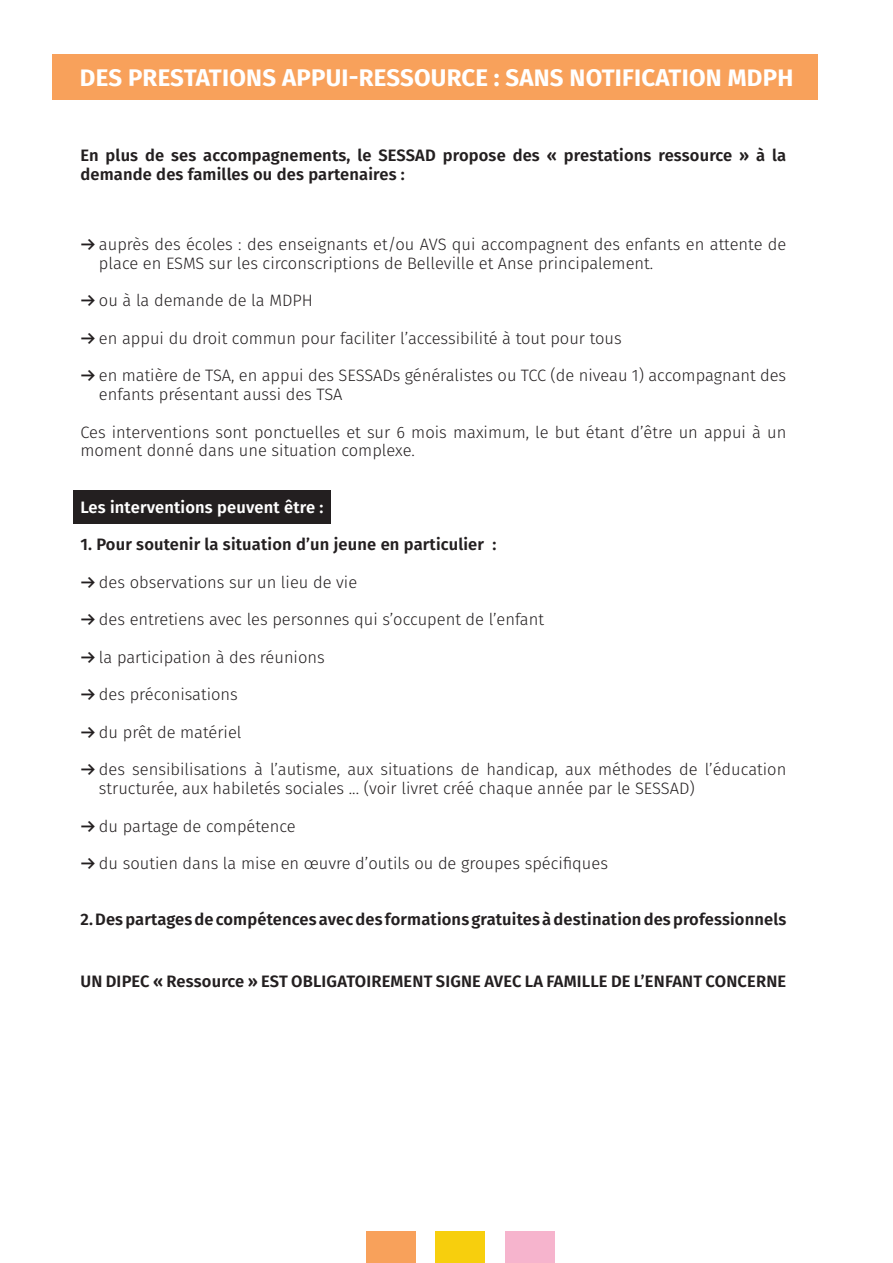
<style>
.page{position:relative;width:893px;height:1263px;background:#fff}
.page>*{position:absolute;margin:0;border:0;box-sizing:border-box;transform-origin:0 0}
.t1{font:700 24px "Fira Sans";letter-spacing:.01em;color:#fff}
.t2{font:300 16.5px/18.8px "Fira Sans";color:#231f20}
.t3{font:600 16.5px/18.8px "Fira Sans";letter-spacing:.01em;color:#231f20}
.t4{font:600 16.5px "Fira Sans";letter-spacing:.01em;color:#fff}
.s1{font-family:"Klavika Arrows";font-weight:700}
</style>
<div class="page">
<div style="left:366px;top:1231px;width:50px;height:32px;background:#f8a15b"></div>
<div style="left:436px;top:1231px;width:49px;height:32px;background:#f7cf0d"></div>
<div style="left:505px;top:1231px;width:49px;height:32px;background:#f6b4cd"></div>
<div style="left:52px;top:55px;width:766px;height:45px;background:#f8a15b"></div>
<div style="left:73px;top:490px;width:258px;height:34px;background:#231f20"></div>
<h1 class="t1" style="left:80px;top:58px;width:715px">DES PRESTATIONS APPUI-RESSOURCE : SANS NOTIFICATION MDPH</h1>
<p class="t3" style="left:80px;top:145px;width:707px">En plus de ses accompagnements, le SESSAD propose des « prestations ressource » à la demande des familles ou des partenaires :</p>
<p class="t2" style="left:99px;top:235px;width:689px;text-indent:-19px"><span class="s1">B</span> auprès des écoles : des enseignants et/ou AVS qui accompagnent des enfants en attente de place en ESMS sur les circonscriptions de Belleville et Anse principalement.</p>
<p class="t2" style="left:80px;top:291px;width:234px"><span class="s1">B</span> ou à la demande de la MDPH</p>
<p class="t2" style="left:80px;top:329px;width:543px"><span class="s1">B</span> en appui du droit commun pour faciliter l’accessibilité à tout pour tous</p>
<p class="t2" style="left:99px;top:366px;width:689px;text-indent:-19px"><span class="s1">B</span> en matière de TSA, en appui des SESSADs généralistes ou TCC (de niveau 1) accompagnant des enfants présentant aussi des TSA</p>
<p class="t2" style="left:80px;top:422px;width:707px">Ces interventions sont ponctuelles et sur 6 mois maximum, le but étant d’être un appui à un moment donné dans une situation complexe.</p>
<p class="t4" style="left:80px;top:493px;width:245px">Les interventions peuvent être :</p>
<p class="t3" style="left:80px;top:534px;width:418px">1. Pour soutenir la situation d’un jeune en particulier :</p>
<p class="t2" style="left:80px;top:572px;width:278px"><span class="s1">B</span> des observations sur un lieu de vie</p>
<p class="t2" style="left:80px;top:610px;width:465px"><span class="s1">B</span> des entretiens avec les personnes qui s’occupent de l’enfant</p>
<p class="t2" style="left:80px;top:647px;width:246px"><span class="s1">B</span> la participation à des réunions</p>
<p class="t2" style="left:80px;top:685px;width:159px"><span class="s1">B</span> des préconisations</p>
<p class="t2" style="left:80px;top:722px;width:163px"><span class="s1">B</span> du prêt de matériel</p>
<p class="t2" style="left:99px;top:760px;width:689px;text-indent:-19px"><span class="s1">B</span> des sensibilisations à l’autisme, aux situations de handicap, aux méthodes de l’éducation structurée, aux habiletés sociales ... (voir livret créé chaque année par le SESSAD)</p>
<p class="t2" style="left:80px;top:816px;width:217px"><span class="s1">B</span> du partage de compétence</p>
<p class="t2" style="left:80px;top:854px;width:529px"><span class="s1">B</span> du soutien dans la mise en œuvre d’outils ou de groupes spécifiques</p>
<p class="t3" style="left:80px;top:909px;width:707px">2. Des partages de compétences avec des formations gratuites à destination des professionnels</p>
<p class="t3" style="left:80px;top:970px;width:707px">UN DIPEC « Ressource » EST OBLIGATOIREMENT SIGNE AVEC LA FAMILLE DE L’ENFANT CONCERNE</p>
</div>
